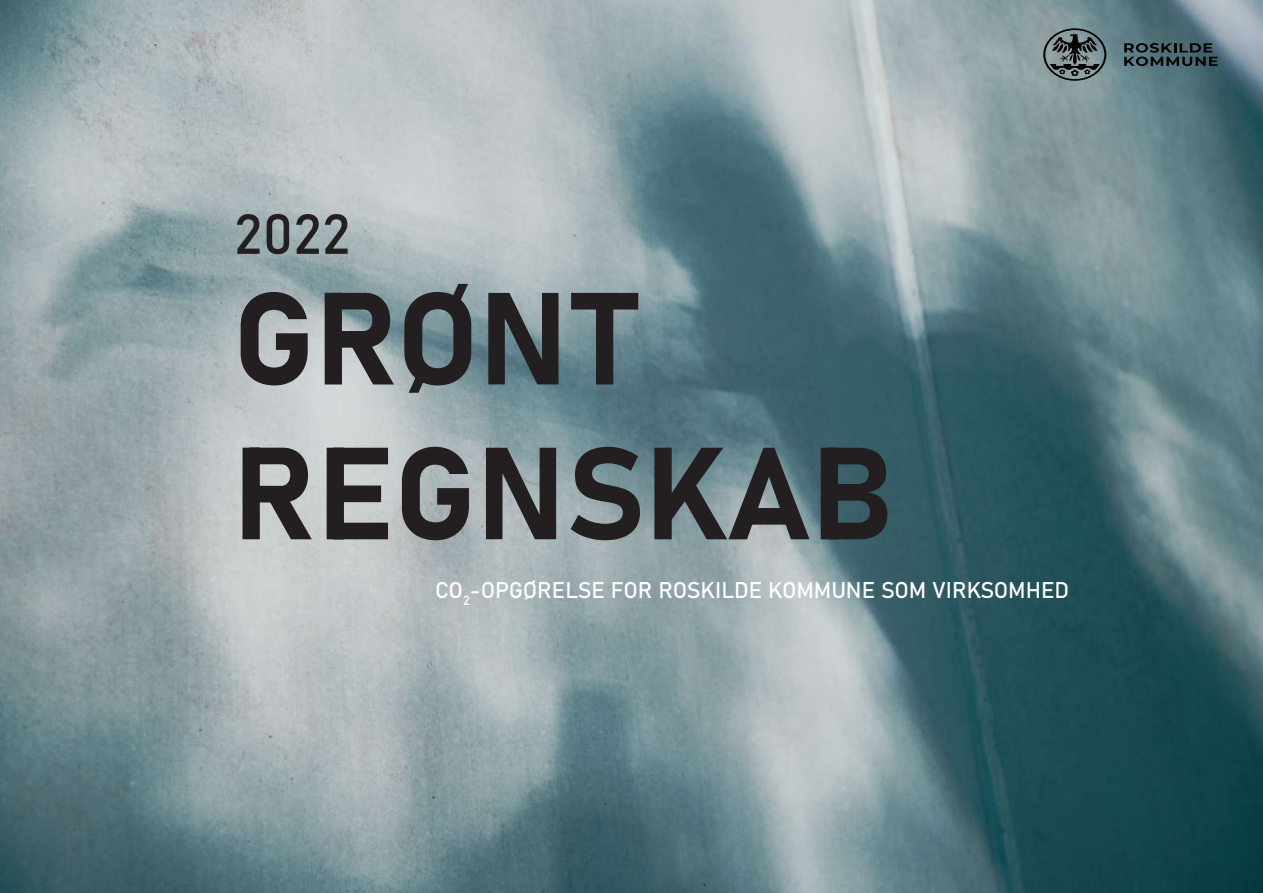
<style>
.page{position:relative;width:1263px;height:893px;background:#fff}
.page>*{position:absolute;margin:0;border:0;box-sizing:border-box;transform-origin:0 0}
.t1{font:129px "Bahnschrift";color:#231f20}
.t2{font:55.5px "Bahnschrift";color:#231f20}
.t3{font:22.5px "Bahnschrift";letter-spacing:-.01em;color:#fff}
</style>
<div class="page">
<img style="left:0;top:0;width:1263px;height:893px">
<svg style="left:1043px;top:28px;width:63px;height:53px"></svg>
<svg style="left:1124px;top:43px;width:93px;height:23px"></svg>
<p class="t2" style="left:234px;top:199px;width:118px">2022</p>
<p class="t1" style="left:232px;top:258px;width:405px">GRØNT</p>
<p class="t1" style="left:232px;top:412px;width:663px">REGNSKAB</p>
<p class="t3" style="left:435px;top:575px;width:635px">CO<sub>2</sub>-OPGØRELSE FOR ROSKILDE KOMMUNE SOM VIRKSOMHED</p>
</div>
